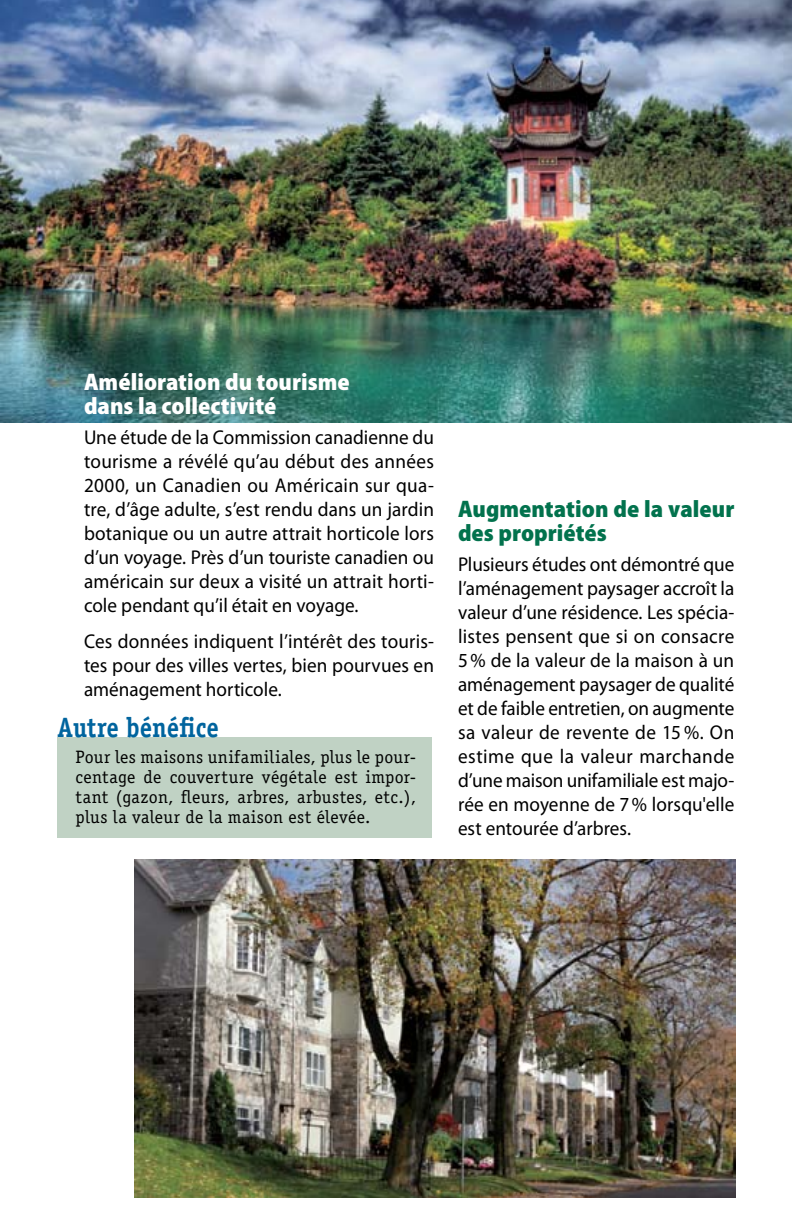
<style>
.page{position:relative;width:792px;height:1224px;background:#fff}
.page>*{position:absolute;margin:0;border:0;box-sizing:border-box;transform-origin:0 0}
.t1{font:700 28px "Officina Serif";color:#00649e;scale:.88 1}
.t2{font:900 semi-condensed 24px/24px "Myriad Pro";color:#fff}
.t3{font:900 semi-condensed 24px/24px "Myriad Pro";color:#02724d}
.t4{font:20px/24px "Myriad Pro";color:#000;text-align:justify;scale:.96 1}
.t5{font:18px/20px "Officina Serif";letter-spacing:.02em;color:#000;text-align:justify}
</style>
<div class="page">
<img style="left:0;top:0;width:792px;height:423px">
<img style="left:135px;top:860px;width:600px;height:338px">
<div style="left:58px;top:737px;width:374px;height:101px;background:#c0d2c4"></div>
<p class="t2" style="left:84px;top:370px;width:267px">Amélioration du tourisme dans la collectivité</p>
<p class="t4" style="left:84px;top:425px;width:366px">Une étude de la Commission canadienne du tourisme a révélé qu’au début des années 2000, un Canadien ou Américain sur qua&shy;tre, d’âge adulte, s’est rendu dans un jardin botanique ou un autre attrait horticole lors d’un voyage. Près d’un touriste canadien ou américain sur deux a visité un attrait horti&shy;cole pendant qu’il était en voyage.</p>
<p class="t4" style="left:84px;top:629px;width:366px">Ces données indiquent l’intérêt des touris&shy;tes pour des villes vertes, bien pourvues en aménagement horticole.</p>
<h1 class="t1" style="left:58px;top:710px;width:185px">Autre bénéfice</h1>
<p class="t5" style="left:76px;top:747px;width:342px">Pour les maisons unifamiliales, plus le pour&shy;centage de couverture végétale est impor&shy;tant (gazon, fleurs, arbres, arbustes, etc.), plus la valeur de la maison est élevée.</p>
<p class="t3" style="left:458px;top:497px;width:278px">Augmentation de la valeur des propriétés</p>
<p class="t4" style="left:458px;top:552px;width:289px">Plusieurs études ont démontré que l’aménagement paysager accroît la valeur d’une résidence. Les spécia&shy;listes pensent que si on consacre 5% de la valeur de la maison à un aménagement paysager de qualité et de faible entretien, on augmente sa valeur de revente de 15 %. On estime que la valeur marchande d’une maison unifamiliale est majo&shy;rée en moyenne de 7% lorsqu'elle est entourée d’arbres.</p>
</div>
